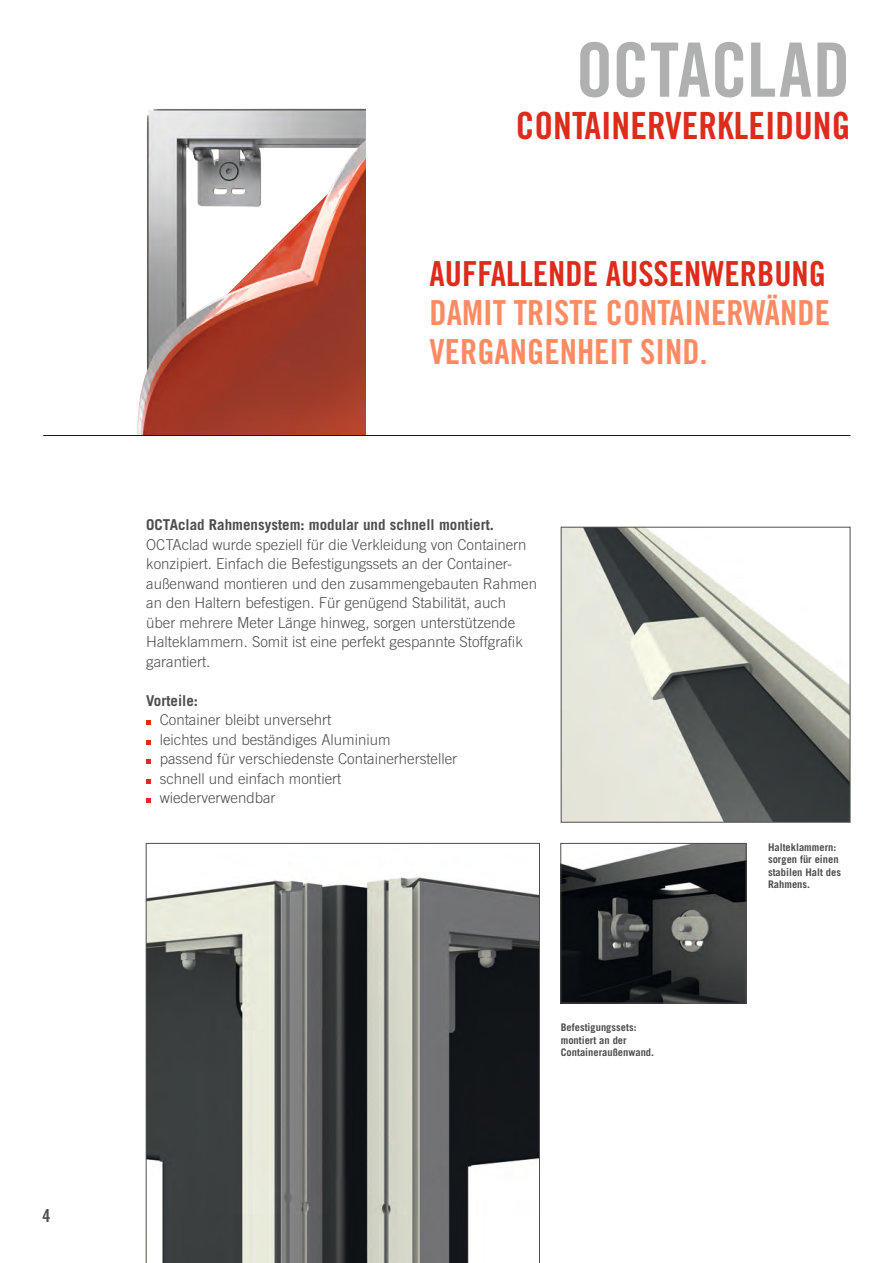
<style>
.page{position:relative;width:893px;height:1263px;background:#fff}
.page>*{position:absolute;margin:0;border:0;box-sizing:border-box;transform-origin:0 0}
.Big_Title_Sub_Headli{font:75px "Trade Gothic LT Pro Bd Cn 20";color:#afb0b0}
.Big_Title_Sub_Headli-2{font:37.5px "Trade Gothic LT Pro Bd Cn 20";color:#dd2b1c}
.Trivia_Information{font:34.5px "Trade Gothic LT Pro Bd Cn 20";color:#fe8a64}
.Trivia_Information-2{font:34.5px "Trade Gothic LT Pro Bd Cn 20";color:#dd2b1c}
.t1{font:18px "Trade Gothic LT Pro Bd Cn 20";color:#4e4e4d}
.Copy_Text{font:300 15px/19.5px "Trade Gothic LT Pro";color:#4e4e4d}
.t2{font:700 15px "Trade Gothic LT Pro";color:#4e4e4d}
.t3{font:700 10.5px/12.6px "Trade Gothic LT Pro";color:#4e4e4d}
</style>
<div class="page">
<img style="left:137px;top:108px;width:229px;height:327px">
<hr style="left:43px;top:435px;width:807px;height:1px;background:#151616">
<svg style="left:146px;top:721px;width:4px;height:4px"></svg>
<svg style="left:146px;top:740px;width:4px;height:5px"></svg>
<svg style="left:146px;top:760px;width:4px;height:4px"></svg>
<svg style="left:146px;top:779px;width:4px;height:5px"></svg>
<svg style="left:146px;top:799px;width:4px;height:4px"></svg>
<svg style="left:146px;top:843px;width:394px;height:420px;background:#7e807e"></svg>
<img style="left:562px;top:845px;width:182px;height:156px">
<div style="left:560px;top:843px;width:186px;height:160px;border:1px solid #4e4e4d"></div>
<svg style="left:560px;top:526px;width:291px;height:297px"></svg>
<p class="t1" style="left:43px;top:1205px;width:9px">4</p>
<p class="Big_Title_Sub_Headli" style="left:576px;top:24px;width:276px">OCTACLAD</p>
<p class="Big_Title_Sub_Headli-2" style="left:516px;top:103px;width:336px">CONTAINERVERKLEIDUNG</p>
<p class="Trivia_Information-2" style="left:429px;top:253px;width:398px">AUFFALLENDE AUSSENWERBUNG</p>
<p class="Trivia_Information" style="left:429px;top:292px;width:402px">DAMIT TRISTE CONTAINERWÄNDE</p>
<p class="Trivia_Information" style="left:429px;top:331px;width:279px">VERGANGENHEIT SIND.</p>
<p class="t2" style="left:146px;top:515px;width:349px">OCTAclad Rahmensystem: modular und schnell montiert.</p>
<p class="Copy_Text" style="left:146px;top:534px;width:382px">OCTAclad wurde speziell für die Verkleidung von Containern</p>
<p class="Copy_Text" style="left:146px;top:554px;width:392px">konzipiert. Einfach die Befestigungssets an der Container&shy;außenwand montieren und den zusammengebauten Rahmen an den Haltern befestigen. Für genügend Stabilität, auch über mehrere Meter Länge hinweg, sorgen unterstützende Halteklammern. Somit ist eine perfekt gespannte Stoffgrafik garantiert.</p>
<p class="t2" style="left:146px;top:691px;width:53px">Vorteile:</p>
<p class="Copy_Text" style="left:160px;top:710px;width:173px">Container bleibt unversehrt</p>
<p class="Copy_Text" style="left:160px;top:729px;width:232px">leichtes und beständiges Aluminium</p>
<p class="Copy_Text" style="left:160px;top:749px;width:299px">passend für verschiedenste Containerhersteller</p>
<p class="Copy_Text" style="left:160px;top:768px;width:183px">schnell und einfach montiert</p>
<p class="Copy_Text" style="left:160px;top:788px;width:117px">wiederverwendbar</p>
<p class="t3" style="left:561px;top:1021px;width:77px">Befestigungssets:</p>
<p class="t3" style="left:561px;top:1033px;width:95px">montiert an der<br>Containeraußenwand.</p>
<p class="t3" style="left:768px;top:840px;width:74px">Halteklammern: sorgen für einen stabilen Halt des<br>Rahmens.</p>
</div>
